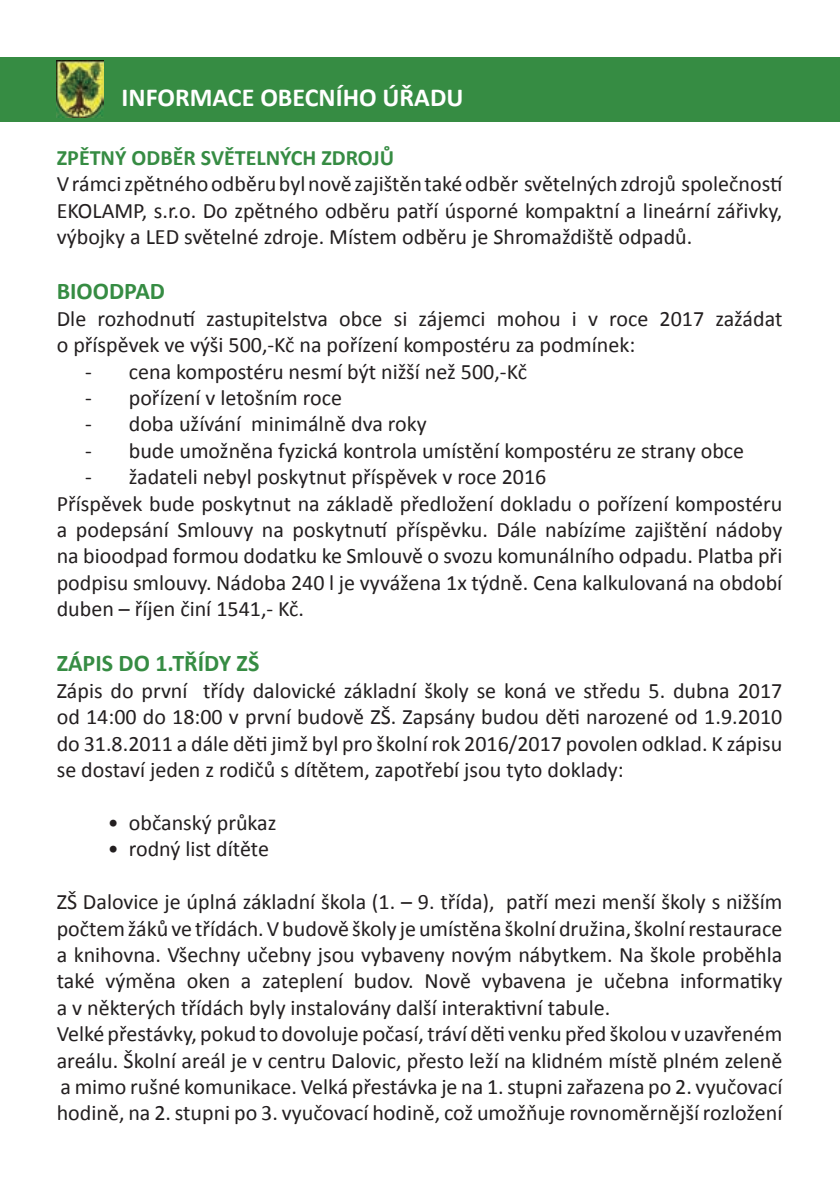
<style>
.page{position:relative;width:840px;height:1191px;background:#fff}
.page>*{position:absolute;margin:0;border:0;box-sizing:border-box;transform-origin:0 0}
.t1{font:700 26px "Calibri";color:#fff}
.t2{font:700 24px "Calibri";color:#368c43}
.t3{font:22px/26.4px "Calibri";color:#231f20}
.t4{font:700 22px "Calibri";color:#368c43}
</style>
<div class="page">
<div style="left:0;top:57px;width:839px;height:64px;background:#368c43"></div>
<img style="left:57px;top:61px;width:46px;height:57px">
<p class="t1" style="left:122px;top:81px;width:343px">INFORMACE OBECNÍHO ÚŘADU</p>
<p class="t4" style="left:57px;top:143px;width:339px">ZPĚTNÝ ODBĚR SVĚTELNÝCH ZDROJŮ</p>
<p class="t3" style="left:57px;top:171px;width:726px;text-align:justify">V rámci zpětného odběru byl nově zajištěn také odběr světelných zdrojů společností EKOLAMP, s.r.o. Do zpětného odběru patří úsporné kompaktní a lineární zářivky, výbojky a LED světelné zdroje. Místem odběru je Shromaždiště odpadů.</p>
<p class="t2" style="left:57px;top:276px;width:110px">BIOODPAD</p>
<p class="t3" style="left:57px;top:305px;width:726px">Dle rozhodnutí zastupitelstva obce si zájemci mohou i v roce 2017 zažádat o příspěvek ve výši 500,-Kč na pořízení kompostéru za podmínek:</p>
<p class="t3" style="left:85px;top:358px;width:443px">- cena kompostéru nesmí být nižší než 500,-Kč</p>
<p class="t3" style="left:85px;top:384px;width:258px">- pořízení v letošním roce</p>
<p class="t3" style="left:85px;top:411px;width:343px">- doba užívání minimálně dva roky</p>
<p class="t3" style="left:85px;top:437px;width:660px">- bude umožněna fyzická kontrola umístění kompostéru ze strany obce</p>
<p class="t3" style="left:57px;top:464px;width:726px;text-indent:28px">- žadateli nebyl poskytnut příspěvek v roce 2016<br>Příspěvek bude poskytnut na základě předložení dokladu o pořízení kompostéru a podepsání Smlouvy na poskytnutí příspěvku. Dále nabízíme zajištění nádoby na bioodpad formou dodatku ke Smlouvě o svozu komunálního odpadu. Platba při podpisu smlouvy. Nádoba 240 l je vyvážena 1x týdně. Cena kalkulovaná na období duben – říjen činí 1541,- Kč.</p>
<p class="t2" style="left:57px;top:648px;width:204px">ZÁPIS DO 1.TŘÍDY ZŠ</p>
<p class="t3" style="left:57px;top:677px;width:726px;text-align:justify">Zápis do první třídy dalovické základní školy se koná ve středu 5. dubna 2017 od 14:00 do 18:00 v první budově ZŠ. Zapsány budou děti narozené od 1.9.2010 do 31.8.2011 a dále děti jimž byl pro školní rok 2016/2017 povolen odklad. K zápisu se dostaví jeden z rodičů s dítětem, zapotřebí jsou tyto doklady:</p>
<p class="t3" style="left:108px;top:809px;width:170px">• občanský průkaz</p>
<p class="t3" style="left:108px;top:836px;width:162px">• rodný list dítěte</p>
<p class="t3" style="left:57px;top:888px;width:726px">ZŠ Dalovice je úplná základní škola (1. – 9. třída), patří mezi menší školy s nižším počtem žáků ve třídách. V budově školy je umístěna školní družina, školní restaurace a knihovna. Všechny učebny jsou vybaveny novým nábytkem. Na škole proběhla také výměna oken a zateplení budov. Nově vybavena je učebna informatiky a v některých třídách byly instalovány další interaktivní tabule.<br>Velké přestávky, pokud to dovoluje počasí, tráví děti venku před školou v uzavřeném areálu. Školní areál je v centru Dalovic, přesto leží na klidném místě plném zeleně a mimo rušné komunikace. Velká přestávka je na 1. stupni zařazena po 2. vyučovací hodině, na 2. stupni po 3. vyučovací hodině, což umožňuje rovnoměrnější rozložení</p>
</div>
